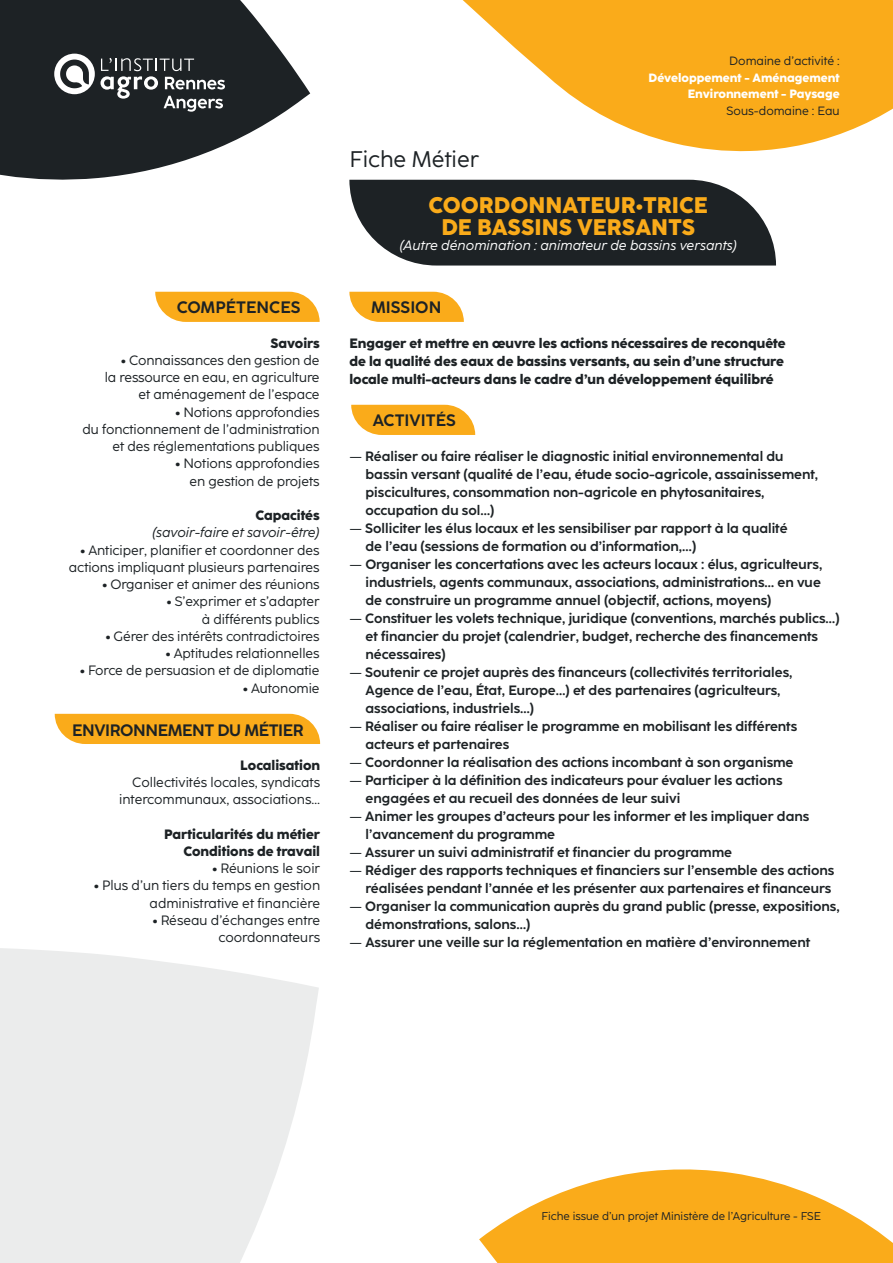
<style>
.page{position:relative;width:893px;height:1263px;background:#fff}
.page>*{position:absolute;margin:0;border:0;box-sizing:border-box;transform-origin:0 0}
.t1{font:800 22.5px/22.5px "Coco Sharp";color:#faab1a;text-align:center}
.t2{font:22.5px "Coco Sharp";color:#1d2225}
.Titre{font:700 16.5px "Coco Sharp";letter-spacing:-.01em;color:#1d2225}
.Liste{font:700 13.5px/18px "Coco Sharp";color:#1d2225}
.t3{font:13.5px/17.2px "Coco Sharp";letter-spacing:-.005em;color:#1d2225;text-align:right}
.Liste-2{font:800 13.5px/18px "Coco Sharp";color:#1d2225}
.t4{font:italic 13.5px "Coco Sharp";color:#fff}
.t5{font:italic 13.5px/17.2px "Coco Sharp";letter-spacing:-.005em;color:#1d2225;text-align:right}
.t6{font:800 12px/16.5px "Coco Sharp";color:#fff;text-align:right}
.t7{font:11.25px "Coco Sharp";color:#1d2225}
.s1{font-weight:800}
.s2{font-weight:800;font-style:normal}
.s3{font-weight:400;color:#1d2225}
.s4{font-weight:400}
</style>
<div class="page">
<svg style="left:463px;top:0;width:430px;height:152px;fill:#faab1a"></svg>
<svg style="left:349px;top:180px;width:427px;height:86px;background:#313639"></svg>
<svg style="left:349px;top:292px;width:115px;height:30px;background:#fab535"></svg>
<svg style="left:351px;top:405px;width:124px;height:30px;background:#fab332"></svg>
<div style="left:55px;top:714px;width:265px;height:30px;background:#faab1a"></div>
<svg style="left:155px;top:292px;width:165px;height:30px;background:#fab22d"></svg>
<svg style="left:0;top:0;width:310px;height:180px;fill:#1d2225"></svg>
<svg style="left:54px;top:54px;width:41px;height:40px"></svg>
<svg style="left:101px;top:58px;width:124px;height:54px;background:#4a4e51"></svg>
<svg style="left:479px;top:1169px;width:414px;height:94px"></svg>
<svg style="left:0;top:948px;width:319px;height:315px;background:#edeeee"></svg>
<p class="Titre" style="left:177px;top:298px;width:125px">COMPÉTENCES</p>
<p class="Liste-2" style="left:271px;top:334px;width:51px">Savoirs</p>
<p class="t3" style="left:105px;top:351px;width:216px"><span class="s1">•</span> Connaissances den gestion de<br>la ressource en eau, en agriculture et aménagement de l’espace</p>
<p class="t3" style="left:82px;top:403px;width:239px"><span class="s1">•</span> Notions approfondies<br>du fonctionnement de l’administration et des réglementations publiques</p>
<p class="t3" style="left:175px;top:455px;width:146px"><span class="s1">•</span> Notions approfondies en gestion de projets</p>
<p class="t5" style="left:152px;top:507px;width:169px"><span class="s2">Capacités<br></span>(savoir-faire et savoir-être)</p>
<p class="t3" style="left:69px;top:541px;width:252px"><span class="s1">•</span> Anticiper, planifier et coordonner des actions impliquant plusieurs partenaires</p>
<p class="t3" style="left:102px;top:576px;width:219px"><span class="s1">•</span> Organiser et animer des réunions</p>
<p class="t3" style="left:167px;top:593px;width:154px"><span class="s1">•</span> S’exprimer et s’adapter à différents publics</p>
<p class="t3" style="left:106px;top:627px;width:215px"><span class="s1">•</span> Gérer des intérêts contradictoires</p>
<p class="t3" style="left:166px;top:645px;width:155px"><span class="s1">•</span> Aptitudes relationnelles</p>
<p class="t3" style="left:80px;top:662px;width:241px"><span class="s1">•</span> Force de persuasion et de diplomatie</p>
<p class="t3" style="left:243px;top:679px;width:78px"><span class="s1">•</span> Autonomie</p>
<p class="Titre" style="left:72px;top:721px;width:233px">ENVIRONNEMENT DU MÉTIER</p>
<p class="t3" style="left:119px;top:756px;width:202px"><span class="s1">Localisation<br></span>Collectivités locales, syndicats intercommunaux, associations…</p>
<p class="Liste-2" style="left:164px;top:825px;width:157px;line-height:17.2px;text-align:right">Particularités du métier<br>Conditions de travail</p>
<p class="t3" style="left:212px;top:860px;width:109px"><span class="s1">•</span> Réunions le soir</p>
<p class="t3" style="left:94px;top:877px;width:227px"><span class="s1">•</span> Plus d’un tiers du temps en gestion administrative et financière</p>
<p class="t3" style="left:153px;top:911px;width:169px"><span class="s1">•</span> Réseau d’échanges entre coordonnateurs</p>
<p class="t2" style="left:349px;top:146px;width:131px">Fiche Métier</p>
<p class="t6" style="left:648px;top:53px;width:193px"><span class="s3">Domaine d’activité :<br></span>Développement - Aménagement<br>Environnement - Paysage<br><span class="s3">Sous-domaine : Eau</span></p>
<p class="t1" style="left:428px;top:194px;width:281px">COORDONNATEUR•TRICE<br>DE BASSINS VERSANTS</p>
<p class="t4" style="left:400px;top:236px;width:339px">(Autre dénomination : animateur de bassins versants)</p>
<p class="Titre" style="left:371px;top:298px;width:72px">MISSION</p>
<p class="Liste-2" style="left:349px;top:334px;width:438px">Engager et mettre en œuvre les actions nécessaires de reconquête de la qualité des eaux de bassins versants, au sein d’une structure locale multi-acteurs dans le cadre d’un développement équilibré</p>
<p class="Titre" style="left:373px;top:411px;width:85px">ACTIVITÉS</p>
<p class="Liste" style="left:366px;top:447px;width:454px;text-indent:-16px"><span class="s4">—</span> Réaliser ou faire réaliser le diagnostic initial environnemental du bassin versant (qualité de l’eau, étude socio-agricole, assainissement, piscicultures, consommation non-agricole en phytosanitaires, occupation du sol…)</p>
<p class="Liste" style="left:366px;top:519px;width:424px;text-indent:-16px"><span class="s4">—</span> Solliciter les élus locaux et les sensibiliser par rapport à la qualité de l’eau (sessions de formation ou d’information,…)</p>
<p class="Liste" style="left:366px;top:555px;width:458px;text-align:justify;text-indent:-16px"><span class="s4">—</span> Organiser les concertations avec les acteurs locaux : élus, agriculteurs, industriels, agents communaux, associations, administrations… en vue de construire un programme annuel (objectif, actions, moyens)</p>
<p class="Liste" style="left:366px;top:609px;width:476px;text-indent:-16px"><span class="s4">—</span> Constituer les volets technique, juridique (conventions, marchés publics…) et financier du projet (calendrier, budget, recherche des financements nécessaires)</p>
<p class="Liste" style="left:366px;top:663px;width:428px;text-indent:-16px"><span class="s4">—</span> Soutenir ce projet auprès des financeurs (collectivités territoriales,<br>Agence de l’eau, État, Europe…) et des partenaires (agriculteurs, associations, industriels…)</p>
<p class="Liste" style="left:366px;top:717px;width:433px;text-indent:-16px"><span class="s4">—</span> Réaliser ou faire réaliser le programme en mobilisant les différents acteurs et partenaires</p>
<p class="Liste" style="left:349px;top:753px;width:446px"><span class="s4">—</span> Coordonner la réalisation des actions incombant à son organisme</p>
<p class="Liste" style="left:366px;top:771px;width:418px;text-indent:-16px"><span class="s4">—</span> Participer à la définition des indicateurs pour évaluer les actions engagées et au recueil des données de leur suivi</p>
<p class="Liste" style="left:366px;top:807px;width:445px;text-indent:-16px"><span class="s4">—</span> Animer les groupes d’acteurs pour les informer et les impliquer dans l’avancement du programme</p>
<p class="Liste" style="left:349px;top:843px;width:384px"><span class="s4">—</span> Assurer un suivi administratif et financier du programme</p>
<p class="Liste" style="left:349px;top:861px;width:486px;text-align:right"><span class="s4">—</span> Rédiger des rapports techniques et financiers sur l’ensemble des actions réalisées pendant l’année et les présenter aux partenaires et financeurs</p>
<p class="Liste" style="left:366px;top:897px;width:476px;text-indent:-16px"><span class="s4">—</span> Organiser la communication auprès du grand public (presse, expositions, démonstrations, salons…)</p>
<p class="Liste" style="left:349px;top:933px;width:462px"><span class="s4">—</span> Assurer une veille sur la réglementation en matière d’environnement</p>
<p class="t7" style="left:541px;top:1209px;width:281px">Fiche issue d’un projet Ministère de l’Agriculture - FSE</p>
</div>
